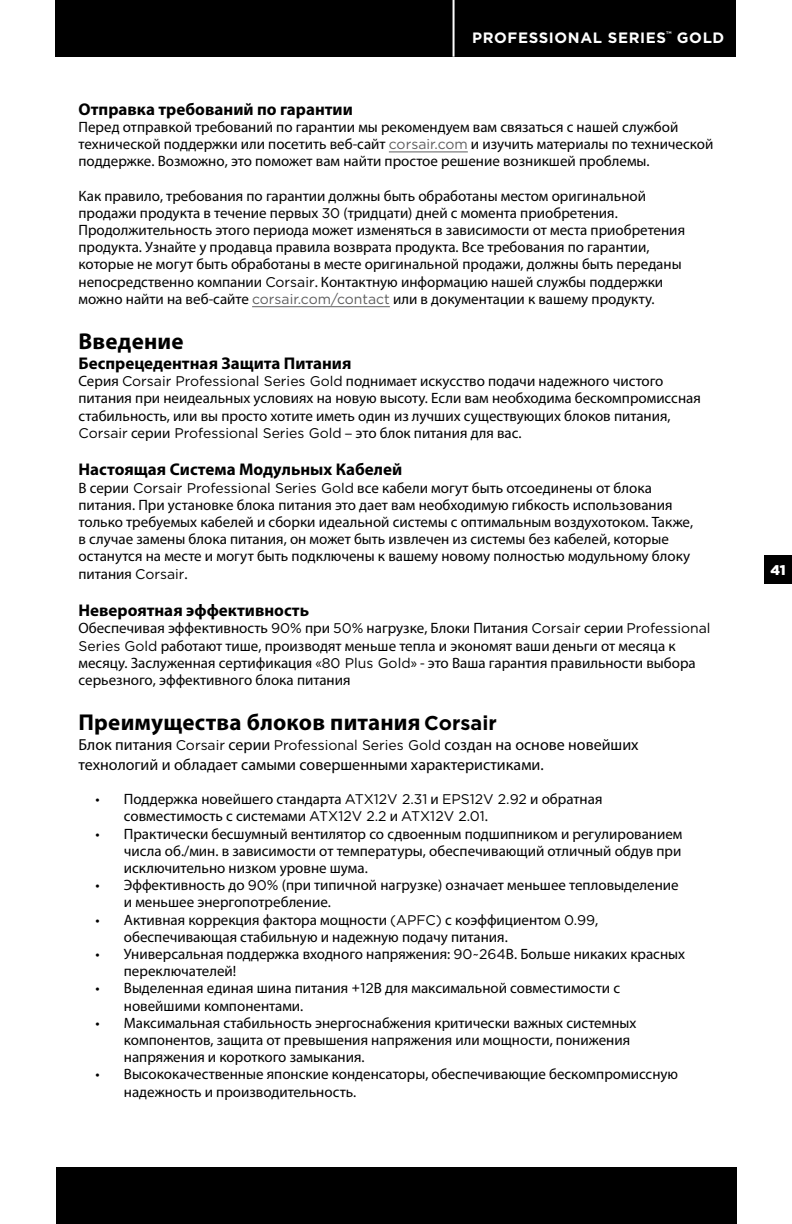
<style>
.page{position:relative;width:792px;height:1224px;background:#fff}
.page>*{position:absolute;margin:0;border:0;box-sizing:border-box;transform-origin:0 0}
.t1{font:700 23px "Myriad Pro";letter-spacing:.01em;color:#000}
.t2{font:700 17px "Myriad Pro";color:#000}
.t3{font:16px/20px "Myriad Pro";color:#000}
.t4{font:15px/17.2px "Myriad Pro";color:#000}
.t5{font:700 15px "Gotham";letter-spacing:.04em;color:#fff}
.t6{font:14px "Gotham";color:#000}
.t7{font:900 14px "Gotham";color:#fff}
.s1{font-family:"Gotham";font-size:14px;color:#5e5e5f}
.s2{font-family:"Gotham";font-size:14px}
.s3{font-family:"Myriad Pro";font-size:15px}
.s4{font-family:"Gotham";font-size:20px}
</style>
<div class="page">
<div style="left:764px;top:556px;width:28px;height:28px;background:#000"></div>
<div style="left:56px;top:0;width:680px;height:57px;background:#000"></div>
<div style="left:56px;top:1167px;width:680px;height:57px;background:#000"></div>
<hr style="left:453px;top:0;width:2px;height:57px;background:#fff">
<hr style="left:389px;top:151px;width:79px;height:1px;background:#5e5e5f">
<hr style="left:252px;top:306px;width:138px;height:1px;background:#5e5e5f">
<p class="t5" style="left:472px;top:28px;width:254px">PROFESSIONAL SERIES<sup>™</sup> GOLD</p>
<p class="t2" style="left:79px;top:98px;width:276px">Отправка требований по гарантии</p>
<p class="t4" style="left:79px;top:118px;width:636px">Перед отправкой требований по гарантии мы рекомендуем вам связаться с нашей службой технической поддержки или посетить веб-сайт <span class="s1">corsair.com</span> и изучить материалы по технической поддержке. Возможно, это поможет вам найти простое решение возникшей проблемы.</p>
<p class="t4" style="left:79px;top:187px;width:608px">Как правило, требования по гарантии должны быть обработаны местом оригинальной продажи продукта в течение первых <span class="s2">30</span> (тридцати) дней с момента приобретения.<br>Продолжительность этого периода может изменяться в зависимости от места приобретения продукта. Узнайте у продавца правила возврата продукта. Все требования по гарантии, которые не могут быть обработаны в месте оригинальной продажи, должны быть переданы непосредственно компании <span class="s2">Corsair</span>. Контактную информацию нашей службы поддержки можно найти на веб-сайте <span class="s1">corsair.com/contact</span> или в документации к вашему продукту.</p>
<h1 class="t1" style="left:79px;top:326px;width:107px">Введение</h1>
<p class="t2" style="left:79px;top:352px;width:274px">Беспрецедентная Защита Питания</p>
<p class="t4" style="left:79px;top:372px;width:624px">Серия <span class="s2">Corsair Professional Series Gold</span> поднимает искусство подачи надежного чистого питания при неидеальных условиях на новую высоту. Если вам необходима бескомпромиссная стабильность, или вы просто хотите иметь один из лучших существующих блоков питания,</p>
<p class="t6" style="left:79px;top:424px;width:445px">Corsair <span class="s3">серии</span> Professional Series Gold <span class="s3">– это блок питания для вас.</span></p>
<p class="t2" style="left:79px;top:459px;width:325px">Настоящая Система Модульных Кабелей</p>
<p class="t4" style="left:79px;top:479px;width:616px">В серии <span class="s2">Corsair Professional Series Gold</span> все кабели могут быть отсоединены от блока питания. При установке блока питания это дает вам необходимую гибкость использования только требуемых кабелей и сборки идеальной системы с оптимальным воздухотоком. Также, в случае замены блока питания, он может быть извлечен из системы без кабелей, которые останутся на месте и могут быть подключены к вашему новому полностью модульному блоку питания <span class="s2">Corsair</span>.</p>
<p class="t2" style="left:79px;top:599px;width:232px">Невероятная эффективность</p>
<p class="t4" style="left:79px;top:619px;width:634px">Обеспечивая эффективность <span class="s2">90%</span> при <span class="s2">50%</span> нагрузке, Блоки Питания <span class="s2">Corsair</span> серии <span class="s2">Professional Series Gold</span> работают тише, производят меньше тепла и экономят ваши деньги от месяца к месяцу. Заслуженная сертификация «<span class="s2">80 Plus Gold</span>» - это Ваша гарантия правильности выбора серьезного, эффективного блока питания</p>
<h1 class="t1" style="left:79px;top:707px;width:420px">Преимущества блоков питания <span class="s4">Corsair</span></h1>
<p class="t3" style="left:79px;top:734px;width:562px">Блок питания <span class="s2">Corsair</span> серии <span class="s2">Professional Series Gold</span> создан на основе новейших технологий и обладает самыми совершенными характеристиками.</p>
<p class="t4" style="left:124px;top:790px;width:480px;text-indent:-28px">• Поддержка новейшего стандарта <span class="s2">ATX12V 2.31</span> и <span class="s2">EPS12V 2.92</span> и обратная совместимость с системами <span class="s2">ATX12V 2.2</span> и <span class="s2">ATX12V 2.01</span>.</p>
<p class="t4" style="left:124px;top:825px;width:560px;text-align:justify;text-indent:-28px">• Практически бесшумный вентилятор со сдвоенным подшипником и регулированием числа об./мин. в зависимости от температуры, обеспечивающий отличный обдув при исключительно низком уровне шума.</p>
<p class="t4" style="left:124px;top:876px;width:556px;text-indent:-28px">• Эффективность до <span class="s2">90%</span> (при типичной нагрузке) означает меньшее тепловыделение и меньшее энергопотребление.</p>
<p class="t4" style="left:124px;top:911px;width:476px;text-indent:-28px">• Активная коррекция фактора мощности <span class="s2">(APFC)</span> с коэффициентом <span class="s2">0.99</span>, обеспечивающая стабильную и надежную подачу питания.</p>
<p class="t4" style="left:124px;top:945px;width:563px;text-indent:-28px">• Универсальная поддержка входного напряжения: <span class="s2">90~264</span>В. Больше никаких красных переключателей!</p>
<p class="t4" style="left:124px;top:979px;width:498px;text-indent:-28px">• Выделенная единая шина питания <span class="s2">+12</span>В для максимальной совместимости с новейшими компонентами.</p>
<p class="t4" style="left:124px;top:1014px;width:514px;text-indent:-28px">• Максимальная стабильность энергоснабжения критически важных системных компонентов, защита от превышения напряжения или мощности, понижения напряжения и короткого замыкания.</p>
<p class="t4" style="left:124px;top:1065px;width:556px;text-indent:-28px">• Высококачественные японские конденсаторы, обеспечивающие бескомпромиссную надежность и производительность.</p>
<p class="t7" style="left:770px;top:560px;width:17px">41</p>
</div>
